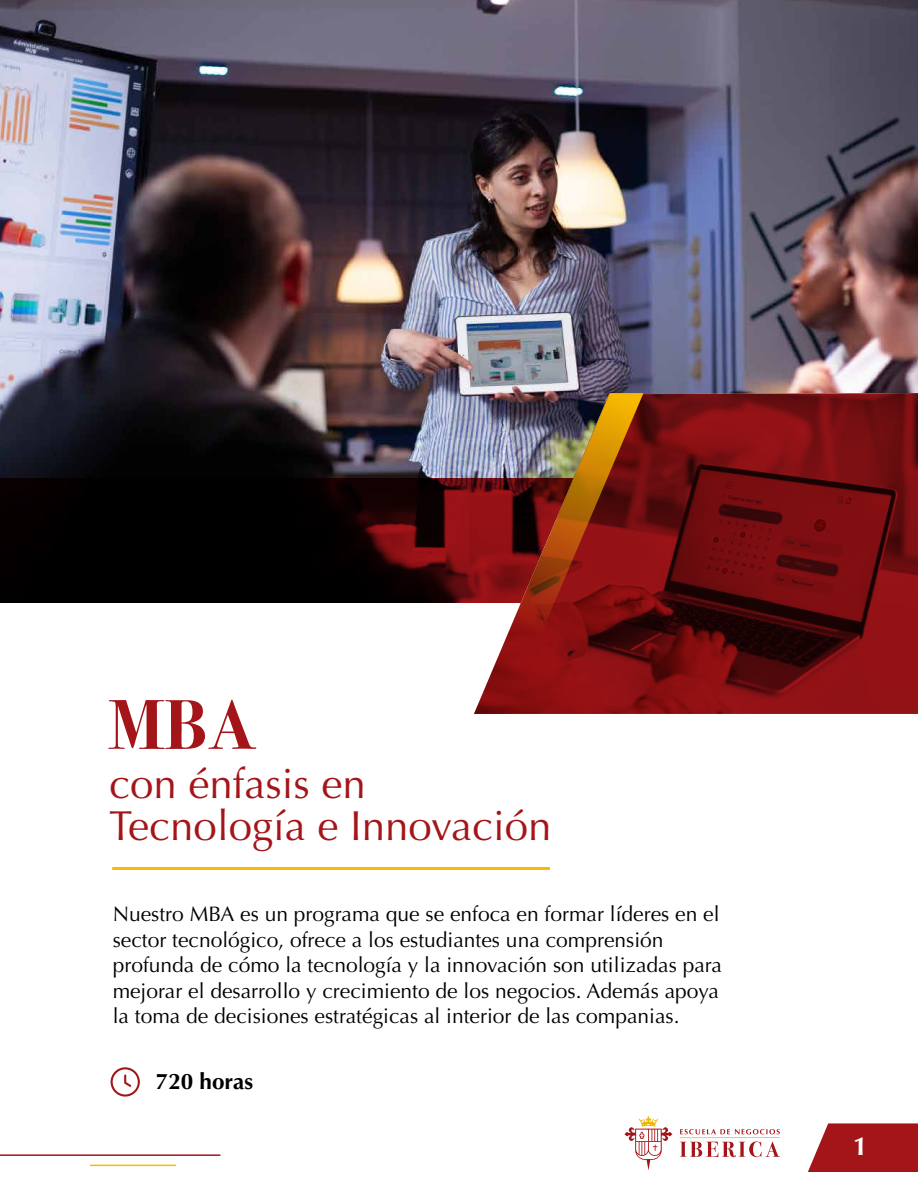
<style>
.page{position:relative;width:918px;height:1188px;background:#fff}
.page>*{position:absolute;margin:0;border:0;box-sizing:border-box;transform-origin:0 0}
.t1{font:700 70.5px "Bodoni Svty Two ITCTT";color:#a41519}
.t2{font:42px/42px "Optima";color:#a41519}
.t3{font:700 26.1px "Optima";color:#fff}
.t4{font:700 22.5px "Optima";color:#000}
.t5{font:21px/25.5px "Optima";color:#000}
</style>
<div class="page">
<img style="left:0;top:0;width:918px;height:478px">
<svg style="left:0;top:478px;width:474px;height:125px;fill:#010000"></svg>
<svg style="left:474px;top:393px;width:444px;height:321px"></svg>
<hr style="left:112px;top:867px;width:438px;height:3px;background:#f8bb00">
<svg style="left:808px;top:1123px;width:110px;height:49px"></svg>
<img style="left:474px;top:393px;width:169px;height:320px">
<hr style="left:680px;top:1137px;width:100px;height:1px;background:#f1b400">
<svg style="left:680px;top:1129px;width:100px;height:5px"></svg>
<svg style="left:680px;top:1141px;width:100px;height:16px"></svg>
<svg style="left:624px;top:1116px;width:49px;height:54px"></svg>
<svg style="left:111px;top:1067px;width:29px;height:30px"></svg>
<hr style="left:0;top:1154px;width:220px;height:2px;background:#a41519">
<hr style="left:90px;top:1165px;width:86px;height:1px;background:#f8bb00">
<h1 class="t1" style="left:109px;top:667px;width:148px">MBA</h1>
<h2 class="t2" style="left:109px;top:764px;width:444px">con énfasis en<br>Tecnología e Innovación</h2>
<p class="t5" style="left:113px;top:902px;width:611px">Nuestro MBA es un programa que se enfoca en formar líderes en el sector tecnológico, ofrece a los estudiantes una comprensión profunda de cómo la tecnología y la innovación son utilizadas para mejorar el desarrollo y crecimiento de los negocios. Además apoya la toma de decisiones estratégicas al interior de las companias.</p>
<p class="t4" style="left:156px;top:1068px;width:99px">720 horas</p>
<p class="t3" style="left:853px;top:1131px;width:16px">1</p>
</div>
